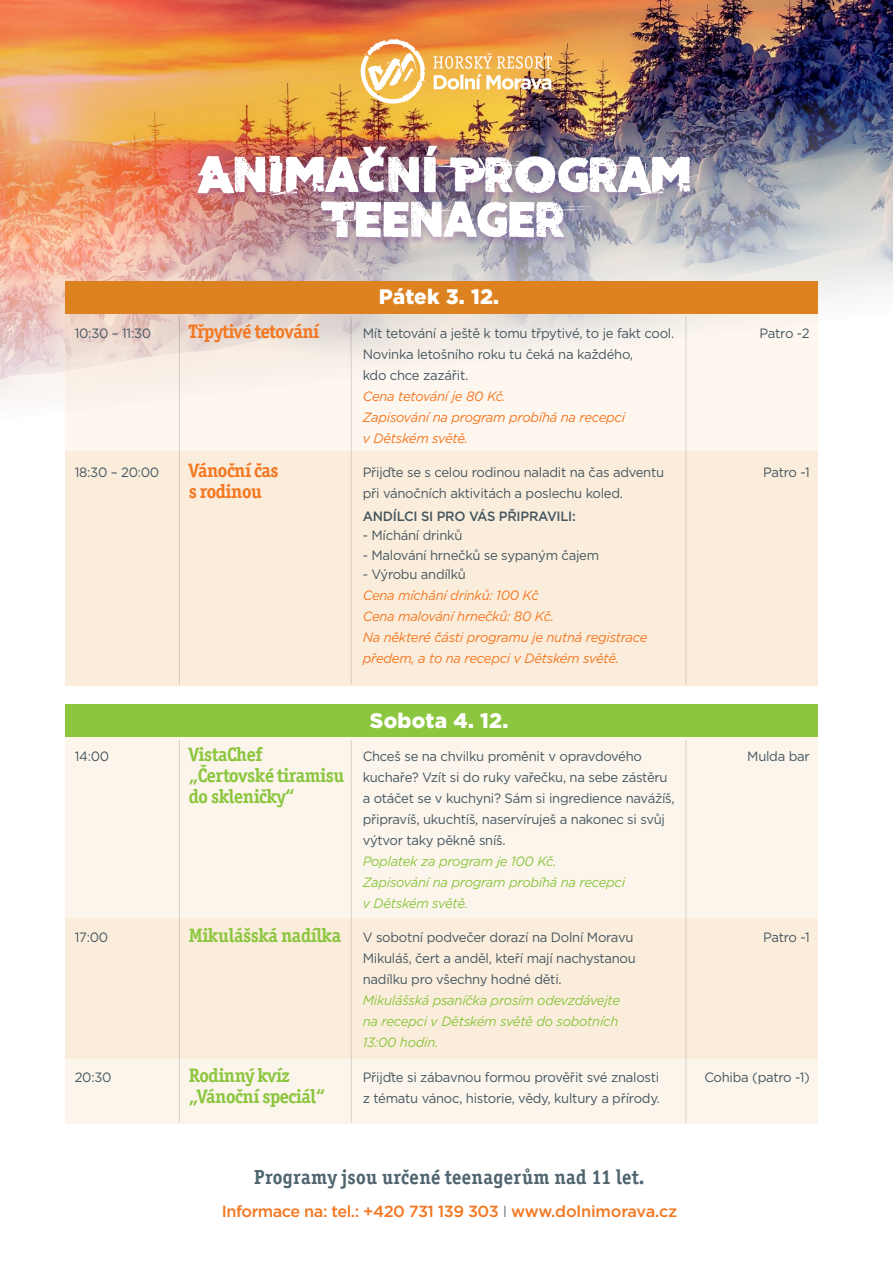
<style>
.page{position:relative;width:893px;height:1263px;background:#fff}
.page>*{position:absolute;margin:0;border:0;box-sizing:border-box;transform-origin:0 0}
.t1{font:51.9px "Cutthecrap";color:#fff;scale:1.08 1}
.t2{font:900 21px "Gotham";letter-spacing:.01em;color:#fff}
.t3{font:700 20.4px "Officina Ser Itc TCE";letter-spacing:.02em;color:#4f646e;scale:.95 1}
.t4{font:19.65px "Cutthecrap";color:#fff;scale:2.18 1}
.t5{font:700 19.5px "Officina Ser Itc TCE";letter-spacing:-.02em;color:#8bc63e}
.t6{font:700 19.5px "Officina Ser Itc TCE";letter-spacing:-.02em;color:#f47721}
.t7{font:500 16.2px "Gotham";letter-spacing:-.03em;color:#f47721}
.t8{font:13.5px "Gotham";letter-spacing:-.02em;color:#455760}
.t9{font:italic 13.5px "Gotham";letter-spacing:-.02em;color:#f47721}
.t10{font:italic 13.5px "Gotham";letter-spacing:-.02em;color:#8bc63e}
.t11{font:500 13.5px "Gotham";letter-spacing:-.02em;color:#455760}
.s1{font-family:"Officina Ser Itc TCE";font-weight:700;font-size:19.5px;color:#8bc63e}
.s2{font-weight:300;color:#455760}
</style>
<div class="page">
<div style="left:65px;top:727px;width:753px;height:397px;background:#fcf5ec"></div>
<img style="left:0;top:290px;width:893px;height:161px">
<img style="left:0;top:0;width:893px;height:290px">
<div style="left:193px;top:145px;width:501px;height:101px;background:#864a9d;opacity:.32"></div>
<svg style="left:360px;top:39px;width:67px;height:65px"></svg>
<svg style="left:433px;top:53px;width:119px;height:37px"></svg>
<div style="left:65px;top:451px;width:753px;height:235px;background:#fbeddc"></div>
<div style="left:65px;top:281px;width:753px;height:32px;background:#dd8220"></div>
<hr style="left:179px;top:317px;width:1px;height:368px;background:#231f20">
<hr style="left:351px;top:317px;width:1px;height:368px;background:#231f20">
<hr style="left:685px;top:317px;width:1px;height:368px;background:#231f20">
<div style="left:65px;top:918px;width:753px;height:141px;background:#fbeddc"></div>
<div style="left:65px;top:704px;width:753px;height:32px;background:#8bc63e"></div>
<hr style="left:179px;top:740px;width:1px;height:383px;background:#231f20">
<hr style="left:351px;top:740px;width:1px;height:383px;background:#231f20">
<hr style="left:685px;top:740px;width:1px;height:383px;background:#231f20">
<p class="t1" style="left:198px;top:145px;width:458px">ANIMACČNÍ PROGRAM</p>
<p class="t1" style="left:325px;top:190px;width:248px">TEENAGER</p>
<p class="t4" style="left:362px;top:142px;width:13px">V</p>
<p class="t2" style="left:379px;top:282px;width:122px">Pátek 3. 12.</p>
<p class="t8" style="left:75px;top:324px;width:78px">10:30 – 11:30</p>
<p class="t6" style="left:189px;top:319px;width:132px">Třpytivé tetování</p>
<p class="t8" style="left:363px;top:324px;width:313px">Mít tetování a ještě k tomu třpytivé, to je fakt cool.</p>
<p class="t8" style="left:760px;top:324px;width:52px">Patro -2</p>
<p class="t8" style="left:363px;top:345px;width:272px">Novinka letošního roku tu čeká na každého,</p>
<p class="t8" style="left:363px;top:366px;width:107px">kdo chce zazářit.</p>
<p class="t9" style="left:363px;top:387px;width:145px">Cena tetování je 80 Kč.</p>
<p class="t9" style="left:363px;top:408px;width:264px">Zapisování na program probíhá na recepci</p>
<p class="t9" style="left:363px;top:429px;width:107px">v Dětském světě.</p>
<p class="t8" style="left:75px;top:464px;width:86px">18:30 – 20:00</p>
<p class="t6" style="left:189px;top:459px;width:91px">Vánoční čas</p>
<p class="t8" style="left:363px;top:464px;width:303px">Přijďte se s celou rodinou naladit na čas adventu</p>
<p class="t8" style="left:763px;top:464px;width:48px">Patro -1</p>
<p class="t6" style="left:189px;top:480px;width:75px">s rodinou</p>
<p class="t8" style="left:363px;top:485px;width:262px">při vánočních aktivitách a poslechu koled.</p>
<p class="t11" style="left:363px;top:507px;width:215px">ANDÍLCI SI PRO VÁS PŘIPRAVILI:</p>
<p class="t8" style="left:363px;top:527px;width:101px">- Míchání drinků</p>
<p class="t8" style="left:363px;top:546px;width:238px">- Malování hrnečků se sypaným čajem</p>
<p class="t8" style="left:363px;top:566px;width:105px">- Výrobu andílků</p>
<p class="t9" style="left:363px;top:587px;width:177px">Cena míchání drinků: 100 Kč</p>
<p class="t9" style="left:363px;top:608px;width:193px">Cena malování hrnečků: 80 Kč.</p>
<p class="t9" style="left:363px;top:629px;width:286px">Na některé části programu je nutná registrace</p>
<p class="t9" style="left:363px;top:650px;width:258px">předem, a to na recepci v Dětském světě.</p>
<p class="t2" style="left:370px;top:706px;width:140px">Sobota 4. 12.</p>
<p class="t8" style="left:75px;top:747px;width:36px">14:00</p>
<p class="t5" style="left:189px;top:742px;width:75px">VistaChef</p>
<p class="t8" style="left:363px;top:747px;width:281px">Chceš se na chvilku proměnit v opravdového</p>
<p class="t8" style="left:747px;top:747px;width:64px">Mulda bar</p>
<p class="t8" style="left:189px;top:768px;width:480px"><span class="s1">„Čertovské tiramisu</span> kuchaře? Vzít si do ruky vařečku, na sebe zástěru</p>
<p class="t5" style="left:189px;top:784px;width:107px">do skleničky“</p>
<p class="t8" style="left:363px;top:789px;width:313px">a otáčet se v kuchyni? Sám si ingredience navážíš,</p>
<p class="t8" style="left:363px;top:810px;width:304px">připravíš, ukuchtíš, naservíruješ a nakonec si svůj</p>
<p class="t8" style="left:363px;top:831px;width:144px">výtvor taky pěkně sníš.</p>
<p class="t10" style="left:363px;top:852px;width:195px">Poplatek za program je 100 Kč.</p>
<p class="t10" style="left:363px;top:873px;width:264px">Zapisování na program probíhá na recepci</p>
<p class="t10" style="left:363px;top:894px;width:107px">v Dětském světě.</p>
<p class="t8" style="left:75px;top:929px;width:35px">17:00</p>
<p class="t8" style="left:189px;top:929px;width:446px"><span class="s1">Mikulášská nadílka</span> V sobotní podvečer dorazí na Dolní Moravu</p>
<p class="t8" style="left:763px;top:929px;width:48px">Patro -1</p>
<p class="t8" style="left:363px;top:950px;width:275px">Mikuláš, čert a anděl, kteří mají nachystanou</p>
<p class="t8" style="left:363px;top:971px;width:200px">nadílku pro všechny hodné děti.</p>
<p class="t10" style="left:363px;top:992px;width:259px">Mikulášská psaníčka prosím odevzdávejte</p>
<p class="t10" style="left:363px;top:1013px;width:257px">na recepci v Dětském světě do sobotních</p>
<p class="t10" style="left:363px;top:1034px;width:77px">13:00 hodin.</p>
<p class="t8" style="left:75px;top:1068px;width:38px">20:30</p>
<p class="t5" style="left:189px;top:1063px;width:103px">Rodinný kvíz</p>
<p class="t8" style="left:363px;top:1068px;width:298px">Přijďte si zábavnou formou prověřit své znalosti</p>
<p class="t8" style="left:704px;top:1068px;width:107px">Cohiba (patro -1)</p>
<p class="t5" style="left:189px;top:1084px;width:138px">„Vánoční speciál“</p>
<p class="t8" style="left:363px;top:1089px;width:299px">z tématu vánoc, historie, vědy, kultury a přírody.</p>
<p class="t3" style="left:254px;top:1165px;width:412px">Programy jsou určené teenagerům nad 11 let.</p>
<p class="t7" style="left:222px;top:1200px;width:457px">Informace na: tel.: +420 731 139 303 <span class="s2">I</span> www.dolnimorava.cz</p>
</div>
